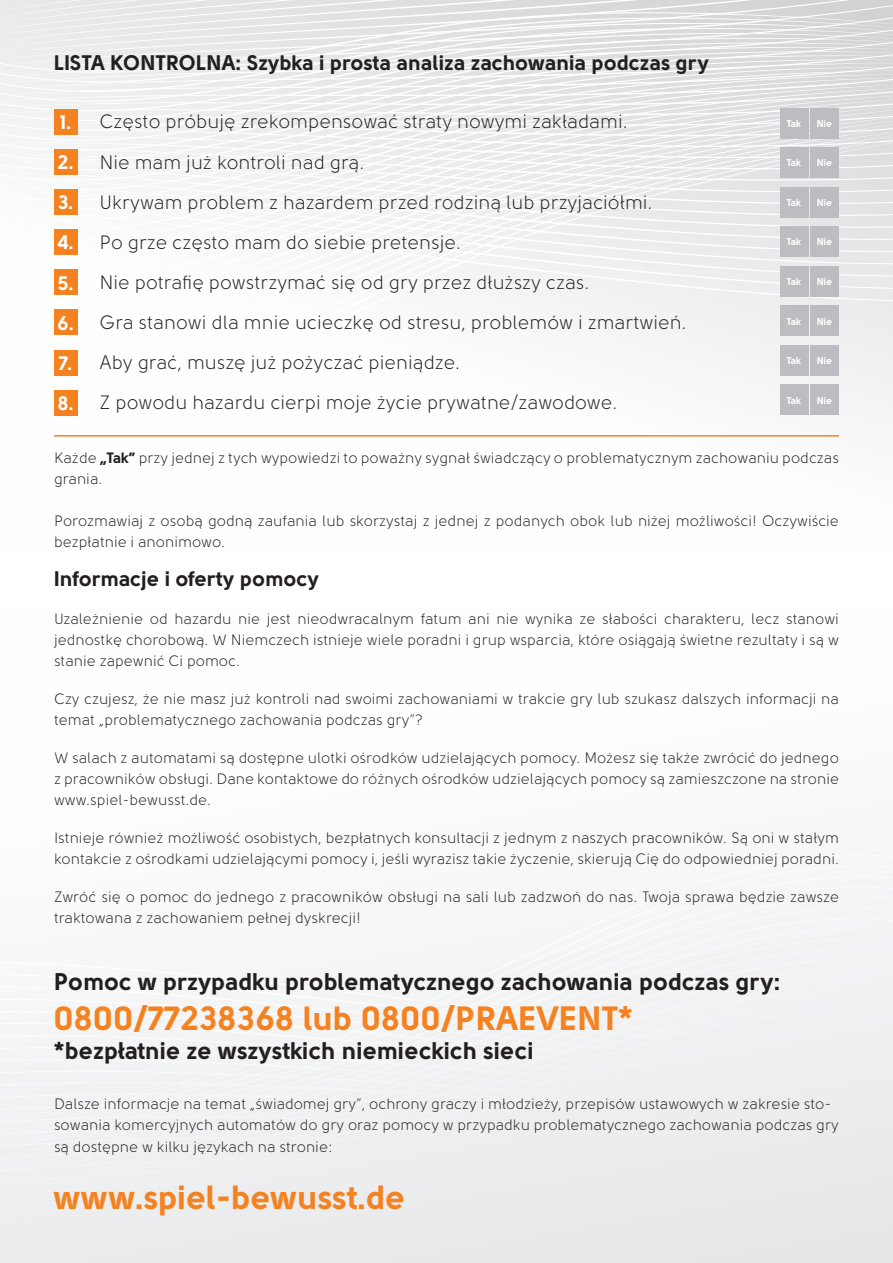
<style>
.page{position:relative;width:893px;height:1263px;background:#fff}
.page>*{position:absolute;margin:0;border:0;box-sizing:border-box;transform-origin:0 0}
.t1{font:33.6px "Solomon Sans Bold";color:#f58220}
.t2{font:24px "Solomon Sans Bold";color:#231f20}
.t3{font:21px "Solomon Sans Bold";color:#231f20}
.t4{font:19.5px/40.2px "Solomon Sans Bold";color:#fff;text-align:justify}
.t5{font:19.2px/40.2px "Solomon Sans Book";color:#231f20}
.t6{font:15px/21px "Solomon Sans Book";color:#231f20}
.t7{font:9.9px "Solomon Sans Bold";letter-spacing:-.005em;color:#fff}
.s1{font-family:"Solomon Sans Bold"}
</style>
<div class="page">
<div style="left:725px;top:908px;width:168px;height:10px;background:#f4f5f5"></div>
<div style="left:659px;top:918px;width:234px;height:11px;background:#f4f4f5"></div>
<div style="left:599px;top:929px;width:294px;height:10px;background:#f4f4f5"></div>
<div style="left:532px;top:939px;width:361px;height:11px;background:#f4f4f5"></div>
<div style="left:472px;top:950px;width:421px;height:10px;background:#f3f4f5"></div>
<div style="left:411px;top:960px;width:482px;height:10px;background:#f3f4f5"></div>
<div style="left:345px;top:970px;width:548px;height:11px;background:#f3f4f4"></div>
<div style="left:284px;top:981px;width:609px;height:10px;background:#f3f3f4"></div>
<div style="left:236px;top:991px;width:657px;height:10px;background:#f3f3f4"></div>
<div style="left:158px;top:1001px;width:735px;height:11px;background:#f3f3f4"></div>
<div style="left:97px;top:1012px;width:796px;height:10px;background:#f3f3f4"></div>
<div style="left:37px;top:1022px;width:856px;height:10px;background:#f3f3f4"></div>
<div style="left:0;top:1032px;width:893px;height:10px;background:#f2f3f4"></div>
<div style="left:0;top:1042px;width:893px;height:10px;background:#f2f2f3"></div>
<div style="left:0;top:1052px;width:893px;height:10px;background:#f2f2f3"></div>
<div style="left:0;top:1062px;width:893px;height:10px;background:#f1f2f3"></div>
<div style="left:0;top:1072px;width:893px;height:10px;background:#f1f1f2"></div>
<div style="left:0;top:1082px;width:893px;height:10px;background:#f0f1f2"></div>
<div style="left:0;top:1092px;width:893px;height:10px;background:#f0f0f1"></div>
<div style="left:0;top:1102px;width:893px;height:10px;background:#eff0f1"></div>
<div style="left:0;top:1112px;width:893px;height:10px;background:#efeff0"></div>
<div style="left:0;top:1122px;width:893px;height:10px;background:#eeeff0"></div>
<div style="left:0;top:1132px;width:893px;height:10px;background:#edeeef"></div>
<div style="left:0;top:1142px;width:893px;height:9px;background:#edeeef"></div>
<div style="left:0;top:1151px;width:893px;height:10px;background:#ecedef"></div>
<div style="left:0;top:1161px;width:893px;height:10px;background:#ecedee"></div>
<div style="left:0;top:1171px;width:893px;height:9px;background:#ececee"></div>
<div style="left:0;top:1180px;width:893px;height:10px;background:#ebecee"></div>
<div style="left:0;top:1190px;width:893px;height:73px;background:#eaeaec"></div>
<svg style="left:764px;top:376px;width:129px;height:11px"></svg>
<svg style="left:54px;top:366px;width:839px;height:10px"></svg>
<svg style="left:699px;top:355px;width:194px;height:11px"></svg>
<div style="left:668px;top:345px;width:225px;height:10px;background:#f2f3f3"></div>
<div style="left:634px;top:334px;width:259px;height:11px;background:#f1f2f2"></div>
<div style="left:602px;top:324px;width:291px;height:10px;background:#f2f2f2"></div>
<div style="left:568px;top:313px;width:325px;height:11px;background:#f1f1f2"></div>
<svg style="left:54px;top:303px;width:839px;height:10px"></svg>
<div style="left:503px;top:292px;width:390px;height:11px;background:#f0f1f1"></div>
<div style="left:472px;top:282px;width:421px;height:10px;background:#f1f1f2"></div>
<svg style="left:443px;top:272px;width:450px;height:10px;fill:#f0f1f1"></svg>
<svg style="left:54px;top:262px;width:839px;height:10px;fill:#f6f6f6"></svg>
<svg style="left:375px;top:251px;width:518px;height:11px;fill:#f0f0f1"></svg>
<svg style="left:344px;top:241px;width:549px;height:10px;fill:#eff0f0"></svg>
<svg style="left:313px;top:231px;width:580px;height:10px;fill:#eff0f0"></svg>
<svg style="left:285px;top:221px;width:608px;height:10px;fill:#efeff0"></svg>
<svg style="left:54px;top:211px;width:839px;height:10px;fill:#f3f3f4"></svg>
<svg style="left:219px;top:201px;width:674px;height:10px;fill:#f0f0f1"></svg>
<svg style="left:185px;top:190px;width:708px;height:11px;fill:#f0f0f1"></svg>
<svg style="left:157px;top:180px;width:736px;height:10px;fill:#efeff0"></svg>
<svg style="left:54px;top:171px;width:839px;height:9px;fill:#f1f2f2"></svg>
<svg style="left:95px;top:161px;width:798px;height:10px;fill:#f0f1f1"></svg>
<svg style="left:78px;top:151px;width:815px;height:10px;fill:#f0f0f1"></svg>
<svg style="left:32px;top:141px;width:861px;height:10px;fill:#eff0f0"></svg>
<svg style="left:1px;top:131px;width:892px;height:10px;fill:#efeff0"></svg>
<svg style="left:0;top:121px;width:893px;height:10px;fill:#eeefef"></svg>
<svg style="left:0;top:111px;width:893px;height:10px;fill:#eeeeef"></svg>
<svg style="left:0;top:102px;width:893px;height:9px;fill:#ededee"></svg>
<svg style="left:0;top:92px;width:893px;height:10px;fill:#ececed"></svg>
<svg style="left:0;top:82px;width:893px;height:10px;fill:#eaebec"></svg>
<svg style="left:0;top:73px;width:893px;height:9px;fill:#eaebeb"></svg>
<svg style="left:0;top:0;width:893px;height:73px;fill:#e5e6e7"></svg>
<div style="left:54px;top:109px;width:24px;height:25px;background:#f58220"></div>
<div style="left:779px;top:108px;width:29px;height:31px;background:#bcbdc0"></div>
<div style="left:810px;top:108px;width:29px;height:31px;background:#bcbdc0"></div>
<div style="left:779px;top:147px;width:29px;height:31px;background:#bcbdc0"></div>
<div style="left:810px;top:147px;width:29px;height:31px;background:#bcbdc0"></div>
<div style="left:779px;top:187px;width:29px;height:31px;background:#bcbdc0"></div>
<div style="left:810px;top:187px;width:29px;height:31px;background:#bcbdc0"></div>
<div style="left:779px;top:226px;width:29px;height:31px;background:#bcbdc0"></div>
<div style="left:810px;top:226px;width:29px;height:31px;background:#bcbdc0"></div>
<div style="left:779px;top:266px;width:29px;height:31px;background:#bcbdc0"></div>
<div style="left:810px;top:266px;width:29px;height:31px;background:#bcbdc0"></div>
<div style="left:779px;top:305px;width:29px;height:31px;background:#bcbdc0"></div>
<div style="left:810px;top:305px;width:29px;height:31px;background:#bcbdc0"></div>
<div style="left:779px;top:345px;width:29px;height:31px;background:#bcbdc0"></div>
<div style="left:810px;top:345px;width:29px;height:31px;background:#bcbdc0"></div>
<div style="left:779px;top:384px;width:29px;height:31px;background:#bcbdc0"></div>
<div style="left:810px;top:384px;width:29px;height:31px;background:#bcbdc0"></div>
<div style="left:54px;top:149px;width:24px;height:25px;background:#f58220"></div>
<div style="left:54px;top:189px;width:24px;height:25px;background:#f58220"></div>
<div style="left:54px;top:229px;width:24px;height:26px;background:#f58220"></div>
<div style="left:54px;top:270px;width:24px;height:25px;background:#f58220"></div>
<div style="left:54px;top:310px;width:24px;height:25px;background:#f58220"></div>
<div style="left:54px;top:350px;width:24px;height:25px;background:#f58220"></div>
<div style="left:54px;top:390px;width:24px;height:25px;background:#f58220"></div>
<hr style="left:54px;top:435px;width:785px;height:2px;background:#f58220">
<h3 class="t3" style="left:54px;top:50px;width:657px">LISTA KONTROLNA: Szybka i prosta analiza zachowania podczas gry</h3>
<p class="t5" style="left:99px;top:102px;width:589px">Często próbuję zrekompensować straty nowymi zakładami.<br>Nie mam już kontroli nad grą.<br>Ukrywam problem z hazardem przed rodziną lub przyjaciółmi.<br>Po grze często mam do siebie pretensje.<br>Nie potrafię powstrzymać się od gry przez dłuższy czas.<br>Gra stanowi dla mnie ucieczkę od stresu, problemów i zmartwień.<br>Aby grać, muszę już pożyczać pieniądze.<br>Z powodu hazardu cierpi moje życie prywatne/zawodowe.</p>
<h3 class="t4" style="left:60px;top:102px;width:13px">1.</h3>
<p class="t7" style="left:787px;top:118px;width:16px">Tak</p>
<p class="t7" style="left:817px;top:118px;width:17px">Nie</p>
<p class="t7" style="left:787px;top:157px;width:16px">Tak</p>
<p class="t7" style="left:817px;top:157px;width:17px">Nie</p>
<p class="t7" style="left:787px;top:197px;width:16px">Tak</p>
<p class="t7" style="left:817px;top:197px;width:17px">Nie</p>
<p class="t7" style="left:787px;top:236px;width:16px">Tak</p>
<p class="t7" style="left:817px;top:236px;width:17px">Nie</p>
<p class="t7" style="left:787px;top:276px;width:16px">Tak</p>
<p class="t7" style="left:817px;top:276px;width:17px">Nie</p>
<p class="t7" style="left:787px;top:315px;width:16px">Tak</p>
<p class="t7" style="left:817px;top:315px;width:17px">Nie</p>
<p class="t7" style="left:787px;top:355px;width:16px">Tak</p>
<p class="t7" style="left:817px;top:355px;width:17px">Nie</p>
<p class="t7" style="left:787px;top:394px;width:16px">Tak</p>
<p class="t7" style="left:817px;top:394px;width:17px">Nie</p>
<h3 class="t4" style="left:58px;top:142px;width:18px">2.<br>3.<br>4.<br>5.<br>6.<br>7.<br>8.</h3>
<p class="t6" style="left:54px;top:448px;width:786px">Każde <span class="s1">„Tak”</span> przy jednej z tych wypowiedzi to poważny sygnał świadczący o problematycznym zachowaniu podczas grania.</p>
<p class="t6" style="left:54px;top:511px;width:786px">Porozmawiaj z osobą godną zaufania lub skorzystaj z jednej z podanych obok lub niżej możliwości! Oczywiście bezpłatnie i anonimowo.</p>
<h3 class="t3" style="left:54px;top:566px;width:267px">Informacje i oferty pomocy</h3>
<p class="t6" style="left:54px;top:608px;width:786px;text-align:justify">Uzależnienie od hazardu nie jest nieodwracalnym fatum ani nie wynika ze słabości charakteru, lecz stanowi jednostkę chorobową. W Niemczech istnieje wiele poradni i grup wsparcia, które osiągają świetne rezultaty i są w stanie zapewnić Ci pomoc.</p>
<p class="t6" style="left:54px;top:688px;width:786px">Czy czujesz, że nie masz już kontroli nad swoimi zachowaniami w trakcie gry lub szukasz dalszych informacji na temat „problematycznego zachowania podczas gry”?</p>
<p class="t6" style="left:54px;top:747px;width:786px;text-align:justify">W salach z automatami są dostępne ulotki ośrodków udzielających pomocy. Możesz się także zwrócić do jednego z pracowników obsługi. Dane kontaktowe do różnych ośrodków udzielających pomocy są zamieszczone na stronie www.spiel-bewusst.de.</p>
<p class="t6" style="left:54px;top:827px;width:786px">Istnieje również możliwość osobistych, bezpłatnych konsultacji z jednym z naszych pracowników. Są oni w stałym kontakcie z ośrodkami udzielającymi pomocy i, jeśli wyrazisz takie życzenie, skierują Cię do odpowiedniej poradni.</p>
<p class="t6" style="left:54px;top:886px;width:786px">Zwróć się o pomoc do jednego z pracowników obsługi na sali lub zadzwoń do nas. Twoja sprawa będzie zawsze traktowana z zachowaniem pełnej dyskrecji!</p>
<h2 class="t2" style="left:54px;top:967px;width:728px">Pomoc w przypadku problematycznego zachowania podczas gry:</h2>
<h1 class="t1" style="left:54px;top:998px;width:582px">0800/77238368 lub 0800/PRAEVENT*</h1>
<h2 class="t2" style="left:54px;top:1036px;width:481px">*bezpłatnie ze wszystkich niemieckich sieci</h2>
<p class="t6" style="left:54px;top:1093px;width:786px;line-height:21.5px">Dalsze informacje na temat „świadomej gry”, ochrony graczy i młodzieży, przepisów ustawowych w zakresie sto&shy;sowania komercyjnych automatów do gry oraz pomocy w przypadku problematycznego zachowania podczas gry są dostępne w kilku językach na stronie:</p>
<h1 class="t1" style="left:54px;top:1177px;width:353px">www.spiel-bewusst.de</h1>
</div>
